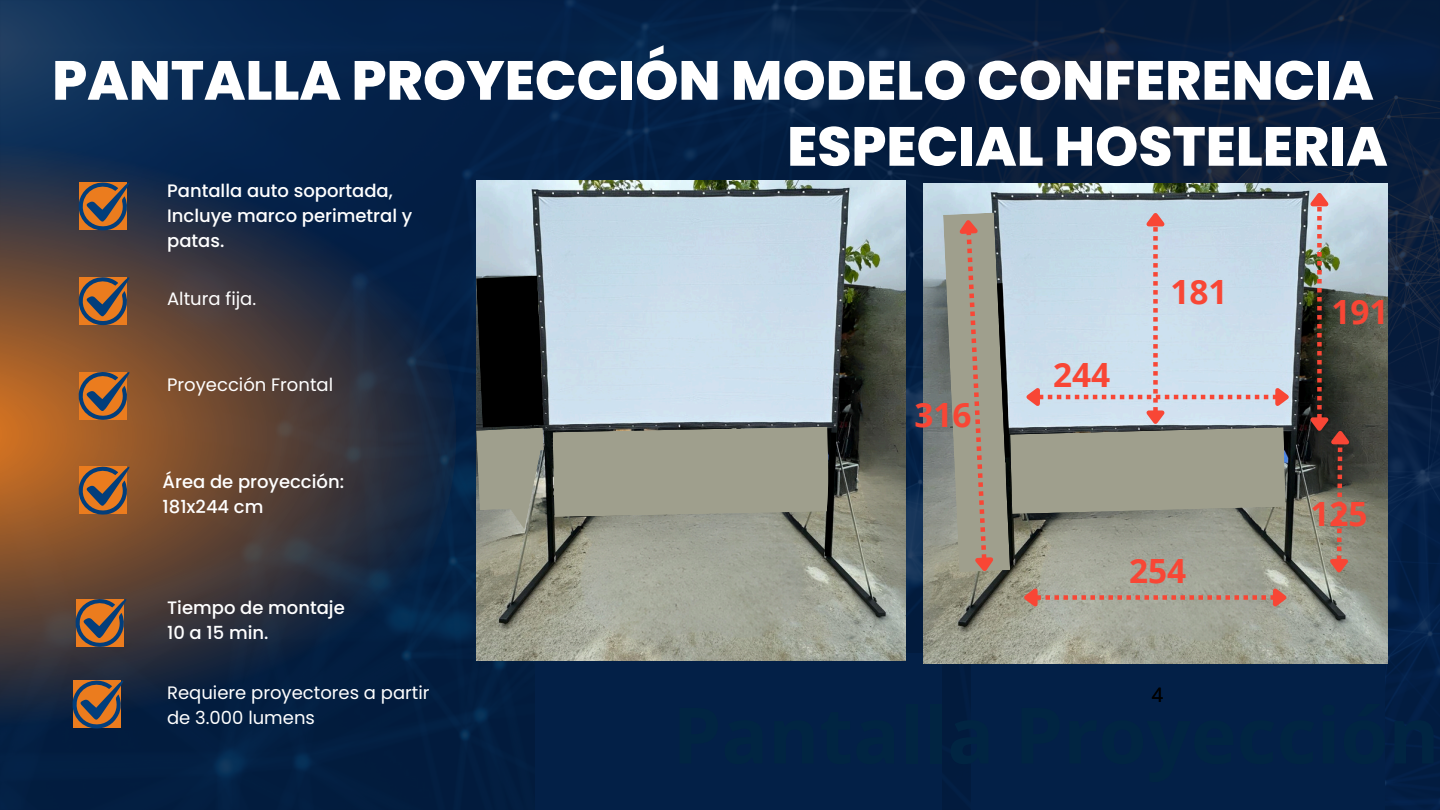
<style>
.page{position:relative;width:1440px;height:810px;background:#fff}
.page>*{position:absolute;margin:0;border:0;box-sizing:border-box;transform-origin:0 0}
.t1{font:800 55px/66px "Poppins";color:#fff;text-align:right}
.t2{font:700 33.4px "Open Sans";color:#f84635}
.t3{font:19.9px "Open Sans";color:#000}
.t4{font:500 18px/24.8px "Poppins";color:#fff}
.t5{font:18px/24.8px "Poppins";color:#fff}
</style>
<div class="page">
<img style="left:0;top:0;width:1440px;height:810px">
<svg style="left:0;top:48px;width:456px;height:762px;background:#2e313e"></svg>
<svg style="left:76px;top:182px;width:54px;height:49px;background:#825d43"></svg>
<svg style="left:76px;top:276px;width:54px;height:50px;background:#895f40"></svg>
<svg style="left:76px;top:371px;width:54px;height:49px;background:#90623f"></svg>
<svg style="left:76px;top:466px;width:54px;height:49px;background:#8f623f"></svg>
<svg style="left:73px;top:598px;width:54px;height:49px;background:#865e41"></svg>
<svg style="left:70px;top:680px;width:54px;height:49px;background:#7e5b42"></svg>
<div style="left:971px;top:653px;width:413px;height:157px;background:#032047"></div>
<div style="left:536px;top:653px;width:406px;height:157px;background:#032047"></div>
<img style="left:476px;top:181px;width:430px;height:480px">
<svg style="left:553px;top:427px;width:284px;height:129px;background:#939485"></svg>
<svg style="left:476px;top:276px;width:68px;height:254px;background:#40413b"></svg>
<img style="left:924px;top:184px;width:463px;height:480px">
<svg style="left:1019px;top:584px;width:273px;height:29px;background:#ad9d8f"></svg>
<svg style="left:1306px;top:188px;width:50px;height:390px;background:#6f6a61"></svg>
<svg style="left:943px;top:208px;width:351px;height:369px;background:#aeb4b3"></svg>
<p class="t1" style="left:52px;top:48px;width:1337px">PANTALLA PROYECCIÓN MODELO CONFERENCIA<br>ESPECIAL HOSTELERIA</p>
<p class="t4" style="left:167px;top:178px;width:247px">Pantalla auto soportada,<br>Incluye marco perimetral y patas.</p>
<p class="t5" style="left:167px;top:286px;width:91px">Altura fija.</p>
<p class="t5" style="left:167px;top:373px;width:168px">Proyección Frontal</p>
<p class="t4" style="left:163px;top:469px;width:183px">Área de proyección:<br>181x244 cm</p>
<p class="t4" style="left:167px;top:596px;width:179px">Tiempo de montaje<br>10 a 15 min.</p>
<p class="t5" style="left:167px;top:681px;width:264px">Requiere proyectores a partir de 3.000 lumens</p>
<p class="t2" style="left:914px;top:392px;width:59px">316</p>
<h4 class="t2" style="left:1053px;top:352px;width:59px">244</h4>
<p class="t2" style="left:1171px;top:268px;width:59px">181</p>
<h2 class="t2" style="left:1129px;top:547px;width:59px">254</h2>
<p class="t3" style="left:1152px;top:680px;width:13px">4</p>
<p class="t2" style="left:1331px;top:288px;width:59px">191</p>
<p class="t2" style="left:1310px;top:491px;width:59px">125</p>
</div>
